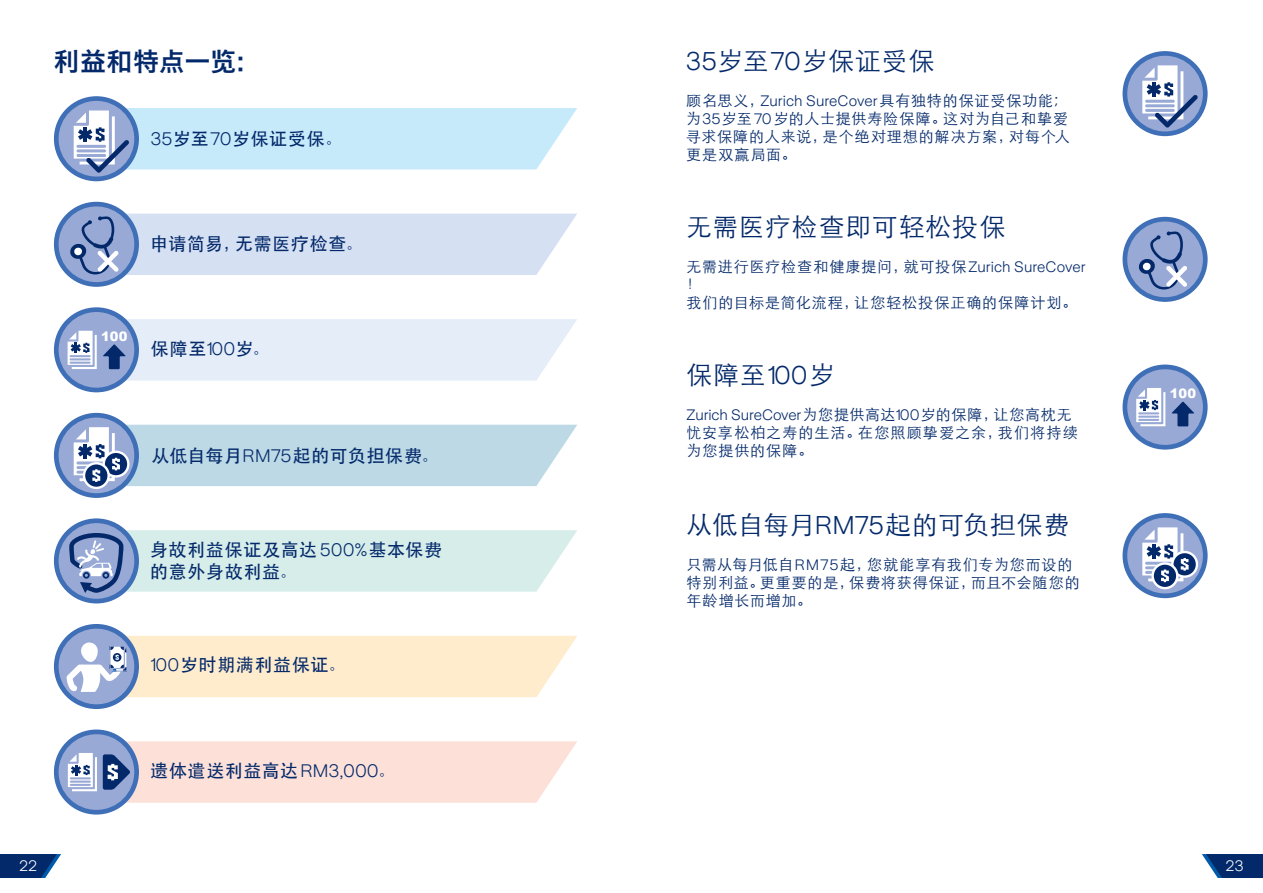
<style>
.page{position:relative;width:1263px;height:893px;background:#fff}
.page>*{position:absolute;margin:0;border:0;box-sizing:border-box;transform-origin:0 0}
.t1{font:300 25.5px "ST Heiti SC";letter-spacing:.04em;color:#03296a}
.t2{font:300 25.5px "ST Heiti SC";letter-spacing:.02em;color:#03296a}
.t3{font:25.5px "Hiragino Sans GB W6";letter-spacing:.025em;color:#03296a}
.t4{font:500 18px/21.6px "ST Heiti SC";letter-spacing:.03em;color:#03296a}
.t5{font:300 15px/18px "ST Heiti SC";letter-spacing:.06em;color:#03296a}
.t6{font:300 15px "Zurich Sans";letter-spacing:-.005em;color:#03296a}
.t7{font:300 15px "Zurich Sans";color:#fff}
.t8{font:900 13.05px "Arial";color:#fff}
.s1{font-family:"Zurich Sans";font-weight:300}
.s2{font-size:14.4px}
.s3{font-family:"Zurich Sans"}
.s4{font-family:"ST Heiti SC"}
</style>
<div class="page">
<svg style="left:0;top:854px;width:61px;height:24px"></svg>
<svg style="left:1202px;top:854px;width:61px;height:24px"></svg>
<div style="left:54px;top:96px;width:85px;height:85px;background:#3e6fb7;border-radius:50%"></div>
<div style="left:59px;top:101px;width:75px;height:76px;background:#98a9d6;border-radius:50%"></div>
<svg style="left:71px;top:107px;width:506px;height:66px"></svg>
<div style="left:54px;top:202px;width:85px;height:85px;background:#3e6fb7;border-radius:50%"></div>
<div style="left:59px;top:206px;width:75px;height:76px;background:#98a9d6;border-radius:50%"></div>
<svg style="left:69px;top:214px;width:508px;height:62px"></svg>
<div style="left:54px;top:307px;width:85px;height:85px;background:#3e6fb7;border-radius:50%"></div>
<div style="left:59px;top:312px;width:75px;height:76px;background:#98a9d6;border-radius:50%"></div>
<svg style="left:65px;top:319px;width:512px;height:62px;background:#d9e3f2"></svg>
<svg style="left:54px;top:413px;width:85px;height:85px"></svg>
<div style="left:59px;top:418px;width:75px;height:75px;background:#98a9d6;border-radius:50%"></div>
<svg style="left:83px;top:462px;width:27px;height:27px"></svg>
<svg style="left:71px;top:424px;width:506px;height:62px;background:#bad4e2"></svg>
<div style="left:54px;top:518px;width:85px;height:85px;background:#3e6fb7;border-radius:50%"></div>
<div style="left:59px;top:523px;width:75px;height:76px;background:#98a9d6;border-radius:50%"></div>
<svg style="left:69px;top:530px;width:508px;height:63px;background:#cce2e6"></svg>
<svg style="left:54px;top:624px;width:85px;height:85px"></svg>
<div style="left:59px;top:629px;width:75px;height:75px;background:#98a9d6;border-radius:50%"></div>
<svg style="left:67px;top:636px;width:510px;height:61px;background:#f3e6d1"></svg>
<svg style="left:54px;top:729px;width:85px;height:86px"></svg>
<div style="left:59px;top:734px;width:75px;height:76px;background:#98a9d6;border-radius:50%"></div>
<svg style="left:66px;top:741px;width:511px;height:62px;background:#ecd8d8"></svg>
<svg style="left:1122px;top:51px;width:85px;height:85px"></svg>
<div style="left:1127px;top:56px;width:76px;height:75px;background:#98a9d6;border-radius:50%"></div>
<svg style="left:1139px;top:62px;width:59px;height:66px"></svg>
<svg style="left:1122px;top:217px;width:85px;height:85px"></svg>
<div style="left:1127px;top:222px;width:76px;height:75px;background:#98a9d6;border-radius:50%"></div>
<svg style="left:1138px;top:231px;width:49px;height:60px"></svg>
<div style="left:1122px;top:365px;width:85px;height:85px;background:#3e6fb7;border-radius:50%"></div>
<div style="left:1127px;top:369px;width:76px;height:76px;background:#98a9d6;border-radius:50%"></div>
<svg style="left:1136px;top:388px;width:58px;height:39px"></svg>
<svg style="left:1122px;top:513px;width:85px;height:85px"></svg>
<div style="left:1127px;top:518px;width:76px;height:75px;background:#98a9d6;border-radius:50%"></div>
<svg style="left:1171px;top:551px;width:27px;height:27px"></svg>
<div style="left:1173px;top:553px;width:23px;height:22px;background:#03296a;border-radius:50%"></div>
<svg style="left:1151px;top:562px;width:27px;height:27px"></svg>
<svg style="left:1154px;top:565px;width:22px;height:22px"></svg>
<svg style="left:1139px;top:524px;width:49px;height:60px"></svg>
<h1 class="t3" style="left:54px;top:45px;width:192px">利益和特点一览:</h1>
<p class="t4" style="left:151px;top:127px;width:191px"><span class="s1">35</span>岁至<span class="s1">70</span>岁保证受保<span class="s2">。</span></p>
<p class="t4" style="left:150px;top:233px;width:212px">申请简易，无需医疗检查<span class="s2">。</span></p>
<p class="t8" style="left:101px;top:327px;width:28px">100</p>
<p class="t4" style="left:151px;top:337px;width:118px">保障至<span class="s1">100</span>岁<span class="s2">。</span></p>
<p class="t4" style="left:152px;top:444px;width:286px">从低自每月<span class="s1">RM75</span>起的可负担保费<span class="s2">。</span></p>
<p class="t4" style="left:150px;top:539px;width:293px">身故利益保证及高达<span class="s1">500%</span>基本保费的意外身故利益<span class="s2">。</span></p>
<p class="t4" style="left:151px;top:653px;width:194px"><span class="s1">100</span>岁时期满利益保证<span class="s2">。</span></p>
<p class="t4" style="left:150px;top:759px;width:244px">遗体遣送利益高达<span class="s1">RM3,000</span><span class="s2">。</span></p>
<h1 class="t1" style="left:686px;top:39px;width:249px"><span class="s3">35</span>岁至<span class="s3">70</span>岁保证受保</h1>
<p class="t5" style="left:686px;top:90px;width:385px">顾名思义，<span class="s3">Zurich SureCover</span>具有独特的保证受保功能;为<span class="s3">35</span>岁至<span class="s3">70</span>岁的人士提供寿险保障。这对为自己和挚爱寻求保障的人来说，是个绝对理想的解决方案，对每个人更是双赢局面。</p>
<h1 class="t1" style="left:687px;top:205px;width:320px">无需医疗检查即可轻松投保</h1>
<p class="t5" style="left:687px;top:256px;width:400px">无需进行医疗检查和健康提问，就可投保<span class="s3">Zurich SureCover</span>！<br>我们的目标是简化流程，让您轻松投保正确的保障计划。</p>
<h1 class="t1" style="left:687px;top:353px;width:149px">保障至<span class="s3">100</span>岁</h1>
<p class="t6" style="left:687px;top:407px;width:387px">Zurich SureCover<span class="s4">为您提供高达</span>100<span class="s4">岁的保障，让您高枕无</span></p>
<p class="t5" style="left:687px;top:422px;width:393px">忧安享松柏之寿的生活。在您照顾挚爱之余，我们将持续为您提供的保障。</p>
<h1 class="t2" style="left:686px;top:502px;width:384px">从低自每月<span class="s3">RM75</span>起的可负担保费</h1>
<p class="t5" style="left:686px;top:554px;width:395px">只需从每月低自<span class="s3">RM75</span>起，您就能享有我们专为您而设的特别利益。更重要的是，保费将获得保证，而且不会随您的年龄增长而增加。</p>
<p class="t8" style="left:1170px;top:384px;width:28px">100</p>
<p class="t7" style="left:20px;top:858px;width:19px">22</p>
<p class="t7" style="left:1226px;top:858px;width:19px">23</p>
</div>
